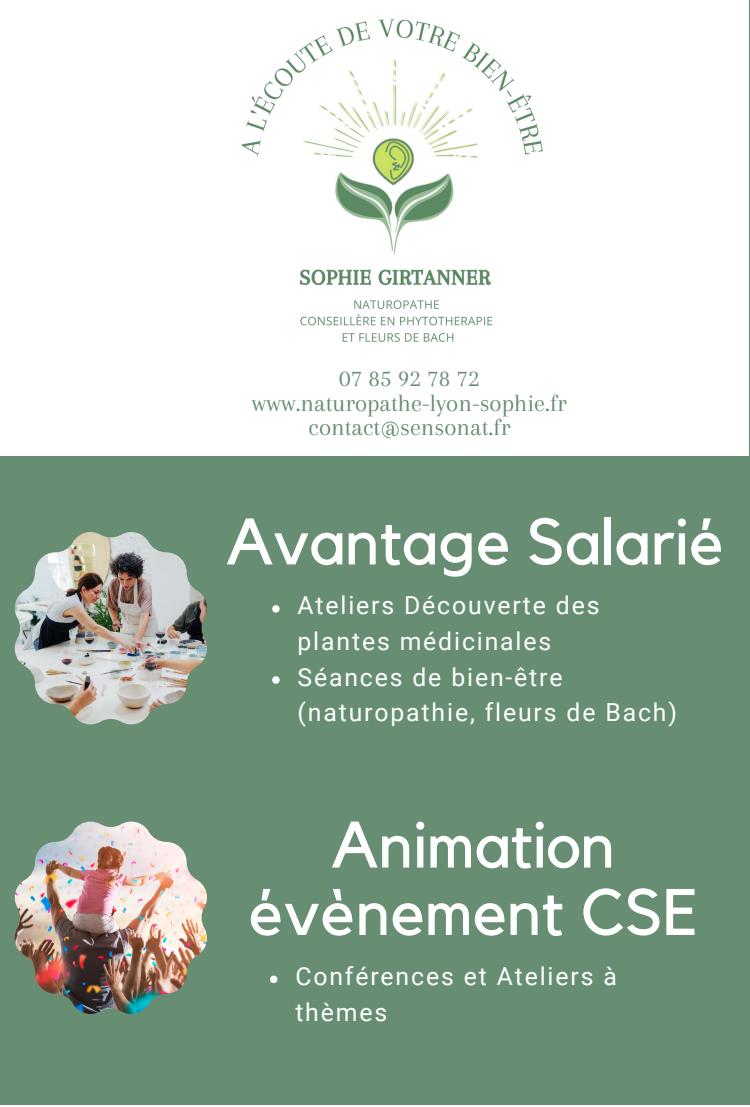
<style>
.page{position:relative;width:750px;height:1107px;background:#fff}
.page>*{position:absolute;margin:0;border:0;box-sizing:border-box;transform-origin:0 0}
.t1{font:64.75px/67.2px "Kollektif";color:#fff;text-align:center}
.t2{font:25px/24.2px "Arapey";color:#678d72;text-align:center}
.t3{font:24.75px/35.5px "Roboto";letter-spacing:.075em;color:#fff}
</style>
<div class="page">
<div style="left:0;top:0;width:750px;height:1103px;background:#678d72"></div>
<div style="left:0;top:0;width:748px;height:455px;background:#fff"></div>
<img style="left:241px;top:19px;width:302px;height:323px">
<img style="left:15px;top:532px;width:192px;height:192px">
<img style="left:15px;top:821px;width:192px;height:192px">
<svg style="left:272px;top:605px;width:8px;height:7px"></svg>
<svg style="left:272px;top:676px;width:8px;height:7px"></svg>
<svg style="left:270px;top:975px;width:7px;height:7px"></svg>
<p class="t2" style="left:252px;top:366px;width:317px">07 85 92 78 72 www.naturopathe-lyon-sophie.fr contact@sensonat.fr</p>
<h1 class="t1" style="left:226px;top:510px;width:500px">Avantage Salarié</h1>
<p class="t3" style="left:297px;top:588px;width:381px">Ateliers Découverte des plantes médicinales<br>Séances de bien-être (naturopathie, fleurs de Bach)</p>
<h1 class="t1" style="left:248px;top:813px;width:452px">Animation évènement CSE</h1>
<p class="t3" style="left:295px;top:958px;width:323px">Conférences et Ateliers à thèmes</p>
</div>
